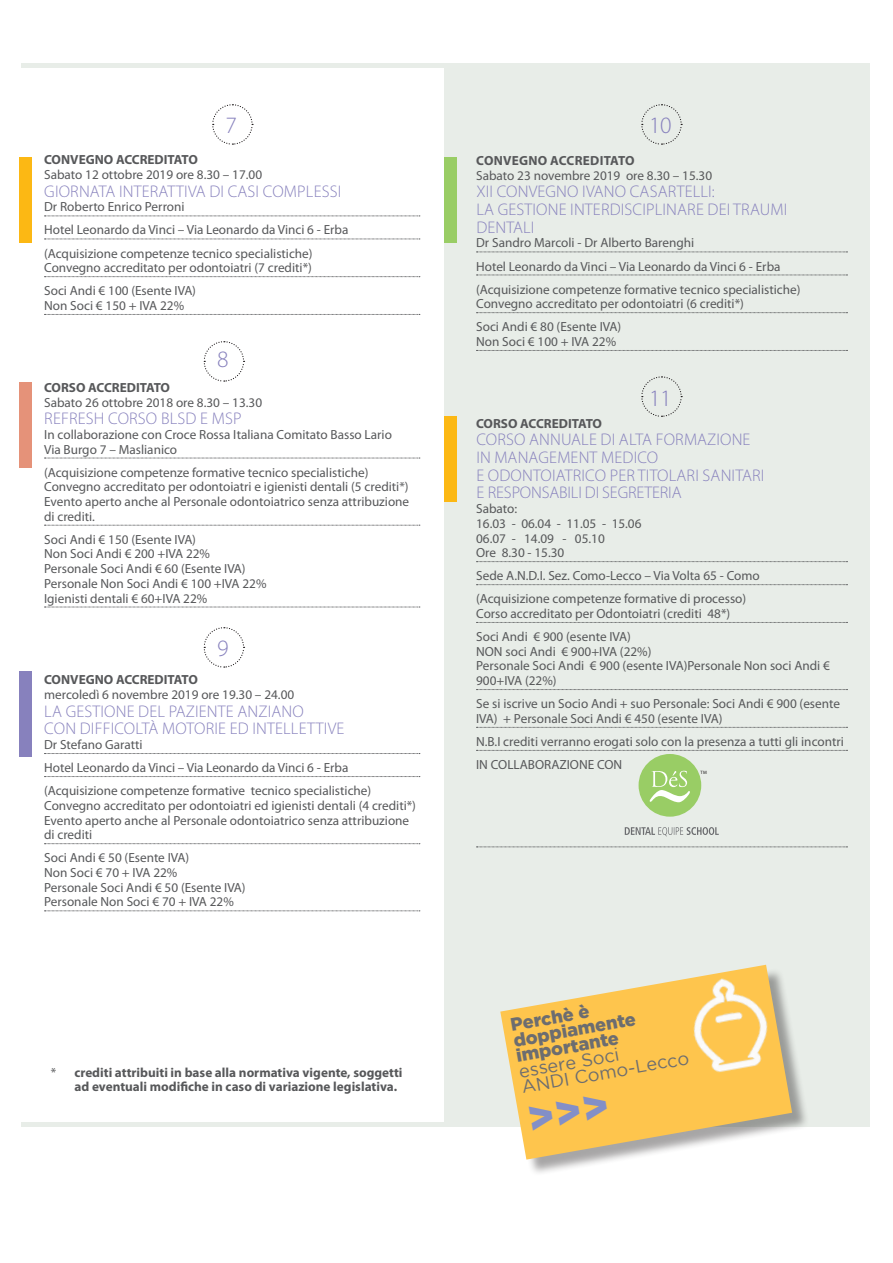
<style>
.page{position:relative;width:893px;height:1263px;background:#fff}
.page>*{position:absolute;margin:0;border:0;box-sizing:border-box;transform-origin:0 0}
.Titolo_Corso_Light{font:300 23.55px "Myriad Pro";color:#8781bd}
.t1{font:900 18.15px "Gotham";color:#6c6d70}
.t2{font:18.15px "Gotham";color:#6c6d70}
._2-DUE{font:300 16.95px/17.7px "Myriad Pro";letter-spacing:.01em;color:#8781bd}
._5-CINQUE_filetto{font:13.2px/14.7px "Myriad Pro";color:#57585a}
._3-TRE{font:13.2px "Myriad Pro";color:#57585a}
._3-TRE-2{font:700 13.2px "Myriad Pro";color:#57585a}
._1-UNO{font:700 13.2px "Myriad Pro";letter-spacing:.02em;color:#57585a}
.t3{font:4.8px "Myriad Pro";color:#231f20}
.s1{font-weight:400}
</style>
<div class="page">
<div style="left:444px;top:64px;width:425px;height:1063px;background:#e8ede8"></div>
<svg style="left:476px;top:252px;width:371px;height:1px"></svg>
<svg style="left:476px;top:275px;width:371px;height:1px"></svg>
<svg style="left:476px;top:312px;width:371px;height:1px"></svg>
<svg style="left:476px;top:350px;width:371px;height:1px"></svg>
<svg style="left:476px;top:561px;width:371px;height:1px"></svg>
<svg style="left:476px;top:584px;width:371px;height:1px"></svg>
<svg style="left:476px;top:622px;width:371px;height:1px"></svg>
<svg style="left:476px;top:689px;width:371px;height:1px"></svg>
<svg style="left:476px;top:727px;width:371px;height:1px"></svg>
<svg style="left:476px;top:750px;width:371px;height:1px"></svg>
<svg style="left:476px;top:847px;width:371px;height:1px"></svg>
<div style="left:19px;top:157px;width:13px;height:85px;background:#fcb814"></div>
<div style="left:444px;top:157px;width:13px;height:85px;background:#99cd65"></div>
<div style="left:19px;top:383px;width:13px;height:85px;background:#e59279"></div>
<div style="left:444px;top:417px;width:13px;height:85px;background:#fcb814"></div>
<div style="left:19px;top:672px;width:13px;height:85px;background:#8781bd"></div>
<svg style="left:44px;top:216px;width:376px;height:1px"></svg>
<svg style="left:44px;top:239px;width:376px;height:1px"></svg>
<svg style="left:44px;top:276px;width:376px;height:1px"></svg>
<svg style="left:44px;top:314px;width:376px;height:1px"></svg>
<svg style="left:44px;top:458px;width:376px;height:1px"></svg>
<svg style="left:44px;top:525px;width:376px;height:1px"></svg>
<svg style="left:44px;top:607px;width:376px;height:1px"></svg>
<svg style="left:44px;top:753px;width:376px;height:1px"></svg>
<svg style="left:44px;top:776px;width:376px;height:1px"></svg>
<svg style="left:44px;top:843px;width:376px;height:1px"></svg>
<svg style="left:44px;top:910px;width:376px;height:1px"></svg>
<svg style="left:212px;top:104px;width:41px;height:41px"></svg>
<svg style="left:203px;top:341px;width:42px;height:41px"></svg>
<div style="left:503px;top:967px;width:306px;height:209px;background:#231f20;opacity:.4"></div>
<svg style="left:500px;top:967px;width:292px;height:192px;fill:#fec54d"></svg>
<img style="left:658px;top:964px;width:144px;height:132px">
<svg style="left:203px;top:627px;width:42px;height:41px"></svg>
<svg style="left:641px;top:104px;width:41px;height:41px"></svg>
<svg style="left:641px;top:376px;width:41px;height:41px"></svg>
<div style="left:639px;top:754px;width:62px;height:63px;background:#99cd65;border-radius:50%"></div>
<svg style="left:650px;top:771px;width:40px;height:31px"></svg>
<svg style="left:625px;top:827px;width:94px;height:9px"></svg>
<hr style="left:21px;top:64px;width:425px;height:4px;background:#e8ede8">
<hr style="left:21px;top:1123px;width:425px;height:4px;background:#e8ede8">
<div style="left:529px;top:1093px;width:79px;height:38px;background:#fec54d"></div>
<p class="Titolo_Corso_Light" style="left:226px;top:111px;width:13px">7</p>
<p class="_3-TRE-2" style="left:44px;top:151px;width:155px">CONVEGNO ACCREDITATO</p>
<p class="_3-TRE" style="left:44px;top:167px;width:219px">Sabato 12 ottobre 2019 ore 8.30 – 17.00</p>
<p class="_2-DUE" style="left:44px;top:182px;width:298px">GIORNATA INTERATTIVA DI CASI COMPLESSI</p>
<p class="_5-CINQUE_filetto" style="left:44px;top:199px;width:142px">Dr Roberto Enrico Perroni</p>
<p class="_5-CINQUE_filetto" style="left:44px;top:222px;width:306px">Hotel Leonardo da Vinci – Via Leonardo da Vinci 6 - Erba</p>
<p class="_3-TRE" style="left:44px;top:245px;width:270px">(Acquisizione competenze tecnico specialistiche)</p>
<p class="_5-CINQUE_filetto" style="left:44px;top:260px;width:269px">Convegno accreditato per odontoiatri (7 crediti*)</p>
<p class="_3-TRE" style="left:44px;top:283px;width:153px">Soci Andi € 100 (Esente IVA)</p>
<p class="_5-CINQUE_filetto" style="left:44px;top:298px;width:141px">Non Soci € 150 + IVA 22%</p>
<p class="Titolo_Corso_Light" style="left:217px;top:345px;width:13px">8</p>
<p class="_3-TRE-2" style="left:44px;top:379px;width:127px">CORSO ACCREDITATO</p>
<p class="_3-TRE" style="left:44px;top:394px;width:219px">Sabato 26 ottobre 2018 ore 8.30 – 13.30</p>
<p class="_2-DUE" style="left:44px;top:409px;width:199px">REFRESH CORSO BLSD E MSP</p>
<p class="_3-TRE" style="left:44px;top:426px;width:349px">In collaborazione con Croce Rossa Italiana Comitato Basso Lario</p>
<p class="_5-CINQUE_filetto" style="left:44px;top:442px;width:135px">Via Burgo 7 – Maslianico</p>
<p class="_3-TRE" style="left:44px;top:464px;width:326px">(Acquisizione competenze formative tecnico specialistiche)</p>
<p class="_3-TRE" style="left:44px;top:479px;width:366px">Convegno accreditato per odontoiatri e igienisti dentali (5 crediti*)</p>
<p class="_5-CINQUE_filetto" style="left:44px;top:494px;width:367px">Evento aperto anche al Personale odontoiatrico senza attribuzione di crediti.</p>
<p class="_3-TRE" style="left:44px;top:531px;width:153px">Soci Andi € 150 (Esente IVA)</p>
<p class="_3-TRE" style="left:44px;top:546px;width:167px">Non Soci Andi € 200 +IVA 22%</p>
<p class="_3-TRE" style="left:44px;top:561px;width:203px">Personale Soci Andi € 60 (Esente IVA)</p>
<p class="_3-TRE" style="left:44px;top:575px;width:224px">Personale Non Soci Andi € 100 +IVA 22%</p>
<p class="_5-CINQUE_filetto" style="left:44px;top:590px;width:165px">Igienisti dentali € 60+IVA 22%</p>
<p class="Titolo_Corso_Light" style="left:217px;top:634px;width:13px">9</p>
<p class="_3-TRE-2" style="left:44px;top:671px;width:155px">CONVEGNO ACCREDITATO</p>
<p class="_3-TRE" style="left:44px;top:686px;width:252px">mercoledì 6 novembre 2019 ore 19.30 – 24.00</p>
<p class="_2-DUE" style="left:44px;top:702px;width:302px">LA GESTIONE DEL PAZIENTE ANZIANO<br>CON DIFFICOLTÀ MOTORIE ED INTELLETTIVE</p>
<p class="_5-CINQUE_filetto" style="left:44px;top:737px;width:100px">Dr Stefano Garatti</p>
<p class="_5-CINQUE_filetto" style="left:44px;top:760px;width:306px">Hotel Leonardo da Vinci – Via Leonardo da Vinci 6 - Erba</p>
<p class="_3-TRE" style="left:44px;top:782px;width:329px">(Acquisizione competenze formative tecnico specialistiche)</p>
<p class="_5-CINQUE_filetto" style="left:44px;top:798px;width:373px">Convegno accreditato per odontoiatri ed igienisti dentali (4 crediti*)<br>Evento aperto anche al Personale odontoiatrico senza attribuzione di crediti</p>
<p class="_3-TRE" style="left:44px;top:850px;width:147px">Soci Andi € 50 (Esente IVA)</p>
<p class="_3-TRE" style="left:44px;top:864px;width:135px">Non Soci € 70 + IVA 22%</p>
<p class="_3-TRE" style="left:44px;top:879px;width:203px">Personale Soci Andi € 50 (Esente IVA)</p>
<p class="_5-CINQUE_filetto" style="left:44px;top:894px;width:191px">Personale Non Soci € 70 + IVA 22%</p>
<p class="_3-TRE-2" style="left:51px;top:1064px;width:353px"><span class="s1">*</span> crediti attribuiti in base alla normativa vigente, soggetti</p>
<p class="_3-TRE-2" style="left:74px;top:1078px;width:324px">ad eventuali modifiche in caso di variazione legislativa.</p>
<p class="Titolo_Corso_Light" style="left:649px;top:111px;width:24px">10</p>
<p class="_1-UNO" style="left:476px;top:152px;width:160px">CONVEGNO ACCREDITATO</p>
<p class="_3-TRE" style="left:476px;top:167px;width:237px">Sabato 23 novembre 2019 ore 8.30 – 15.30</p>
<p class="_2-DUE" style="left:476px;top:183px;width:312px">XII CONVEGNO IVANO CASARTELLI:<br>LA GESTIONE INTERDISCIPLINARE DEI TRAUMI<br>DENTALI</p>
<p class="_5-CINQUE_filetto" style="left:476px;top:235px;width:220px">Dr Sandro Marcoli - Dr Alberto Barenghi</p>
<p class="_5-CINQUE_filetto" style="left:476px;top:258px;width:306px">Hotel Leonardo da Vinci – Via Leonardo da Vinci 6 - Erba</p>
<p class="_5-CINQUE_filetto" style="left:476px;top:282px;width:326px">(Acquisizione competenze formative tecnico specialistiche)<br>Convegno accreditato per odontoiatri (6 crediti*)</p>
<p class="_3-TRE" style="left:476px;top:319px;width:147px">Soci Andi € 80 (Esente IVA)</p>
<p class="_5-CINQUE_filetto" style="left:476px;top:334px;width:141px">Non Soci € 100 + IVA 22%</p>
<p class="Titolo_Corso_Light" style="left:649px;top:383px;width:24px">11</p>
<p class="_3-TRE-2" style="left:476px;top:415px;width:127px">CORSO ACCREDITATO</p>
<p class="_2-DUE" style="left:476px;top:431px;width:290px">CORSO ANNUALE DI ALTA FORMAZIONE<br>IN MANAGEMENT MEDICO<br>E ODONTOIATRICO PER TITOLARI SANITARI<br>E RESPONSABILI DI SEGRETERIA</p>
<p class="_5-CINQUE_filetto" style="left:476px;top:501px;width:167px">Sabato:<br>16.03 - 06.04 - 11.05 - 15.06<br>06.07 - 14.09 - 05.10<br>Ore 8.30 - 15.30</p>
<p class="_5-CINQUE_filetto" style="left:476px;top:568px;width:285px">Sede A.N.D.I. Sez. Como-Lecco – Via Volta 65 - Como</p>
<p class="_5-CINQUE_filetto" style="left:476px;top:591px;width:272px">(Acquisizione competenze formative di processo)<br>Corso accreditato per Odontoiatri (crediti 48*)</p>
<p class="_5-CINQUE_filetto" style="left:476px;top:629px;width:355px">Soci Andi € 900 (esente IVA)<br>NON soci Andi € 900+IVA (22%)<br>Personale Soci Andi € 900 (esente IVA)Personale Non soci Andi € 900+IVA (22%)</p>
<p class="_5-CINQUE_filetto" style="left:476px;top:696px;width:365px">Se si iscrive un Socio Andi + suo Personale: Soci Andi € 900 (esente<br>IVA) + Personale Soci Andi € 450 (esente IVA)</p>
<p class="_5-CINQUE_filetto" style="left:476px;top:734px;width:369px">N.B.I crediti verranno erogati solo con la presenza a tutti gli incontri</p>
<p class="_5-CINQUE_filetto" style="left:476px;top:757px;width:148px">IN COLLABORAZIONE CON</p>
<p class="t3" style="left:701px;top:770px;width:8px">TM</p>
<p class="t1" style="left:509px;top:1014px;width:81px;rotate:-10deg">Perchè è</p>
<p class="t1" style="left:512px;top:1030px;width:125px;rotate:-10deg">doppiamente</p>
<p class="t1" style="left:514px;top:1045px;width:105px;rotate:-10deg">importante</p>
<p class="t2" style="left:517px;top:1061px;width:103px;rotate:-10deg">essere Soci</p>
<p class="t2" style="left:520px;top:1077px;width:171px;rotate:-10deg">ANDI Como-Lecco</p>
</div>
